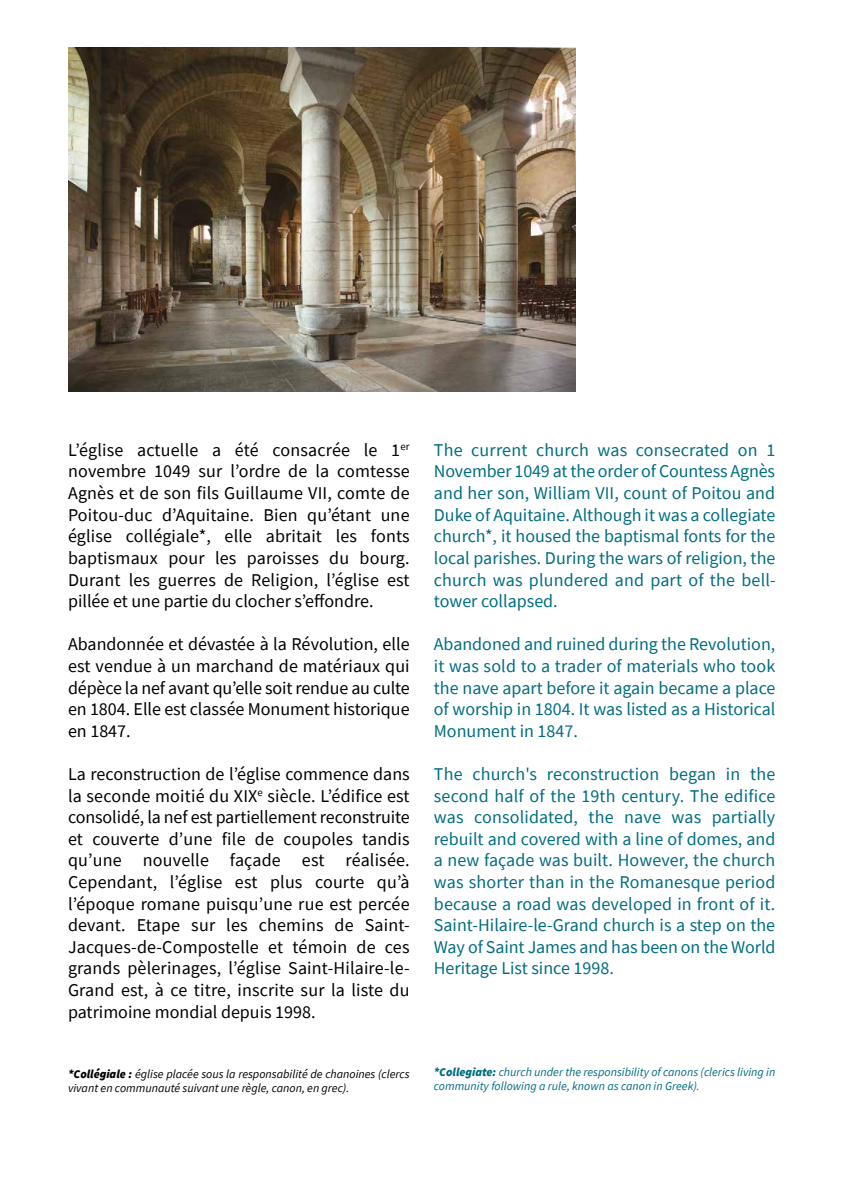
<style>
.page{position:relative;width:842px;height:1191px;background:#fff}
.page>*{position:absolute;margin:0;border:0;box-sizing:border-box;transform-origin:0 0}
.t1{font:18px/21.6px "Source Sans Pro";color:#000;text-align:justify}
.t2{font:18px/21.6px "Source Sans Pro";color:#006d80;text-align:justify}
.t3{font:italic 12px/14.4px "Source Sans Pro";color:#000}
.t4{font:italic 12px/14.4px "Source Sans Pro";color:#006d80}
.s1{font-weight:900}
</style>
<div class="page">
<img style="left:68px;top:47px;width:507px;height:344px">
<p class="t1" style="left:68px;top:439px;width:343px">L’église actuelle a été consacrée le 1<sup>er </sup>novembre 1049 sur l’ordre de la comtesse Agnès et de son fils Guillaume VII, comte de Poitou-duc d’Aquitaine. Bien qu’étant une église collégiale*, elle abritait les fonts baptismaux pour les paroisses du bourg.<br>Durant les guerres de Religion, l’église est pillée et une partie du clocher s’effondre.</p>
<p class="t1" style="left:68px;top:633px;width:343px">Abandonnée et dévastée à la Révolution, elle est vendue à un marchand de matériaux qui dépèce la nef avant qu’elle soit rendue au culte en 1804. Elle est classée Monument historique en 1847.</p>
<p class="t1" style="left:68px;top:763px;width:343px">La reconstruction de l’église commence dans la seconde moitié du XIX<sup>e</sup> siècle. L’édifice est consolidé, la nef est partiellement reconstruite et couverte d’une file de coupoles tandis qu’une nouvelle façade est réalisée.<br>Cependant, l’église est plus courte qu’à l’époque romane puisqu’une rue est percée devant. Etape sur les chemins de Saint-Jacques-de-Compostelle et témoin de ces grands pèlerinages, l’église Saint-Hilaire-le-Grand est, à ce titre, inscrite sur la liste du patrimoine mondial depuis 1998.</p>
<p class="t3" style="left:68px;top:1066px;width:343px"><span class="s1">*Collégiale :</span> église placée sous la responsabilité de chanoines (clercs vivant en communauté suivant une règle, canon, en grec).</p>
<p class="t2" style="left:434px;top:439px;width:343px">The current church was consecrated on 1<br>November 1049 at the order of Countess Agnès and her son, William VII, count of Poitou and Duke of Aquitaine. Although it was a collegiate church*, it housed the baptismal fonts for the local parishes. During the wars of religion, the church was plundered and part of the bell&shy;tower collapsed.</p>
<p class="t2" style="left:434px;top:633px;width:343px">Abandoned and ruined during the Revolution, it was sold to a trader of materials who took the nave apart before it again became a place of worship in 1804. It was listed as a Historical Monument in 1847.</p>
<p class="t2" style="left:434px;top:763px;width:343px">The church's reconstruction began in the second half of the 19th century. The edifice was consolidated, the nave was partially rebuilt and covered with a line of domes, and a new façade was built. However, the church was shorter than in the Romanesque period because a road was developed in front of it.<br>Saint-Hilaire-le-Grand church is a step on the Way of Saint James and has been on the World Heritage List since 1998.</p>
<p class="t4" style="left:434px;top:1064px;width:343px"><span class="s1">*Collegiate:</span> church under the responsibility of canons (clerics living in community following a rule, known as canon in Greek).</p>
</div>
